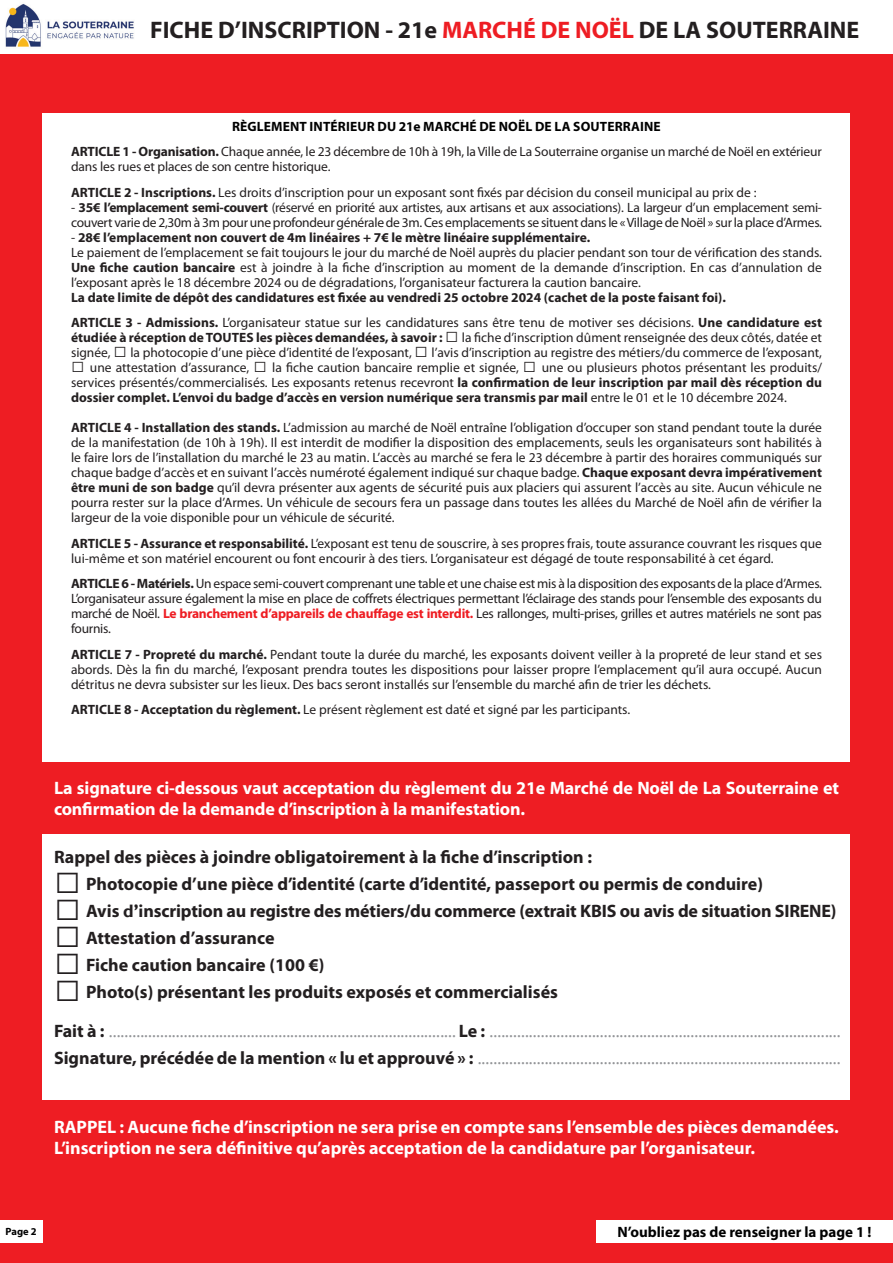
<style>
.page{position:relative;width:893px;height:1263px;background:#fff}
.page>*{position:absolute;margin:0;border:0;box-sizing:border-box;transform-origin:0 0}
.t1{font:700 24px "Myriad Pro";color:#231f20}
.t2{font:700 18px/27px "Myriad Pro";color:#231f20}
.t3{font:18px/27px "Gill Sans";color:#939598}
.t4{font:700 18px/21px "Myriad Pro";letter-spacing:-.005em;color:#fff}
.t5{font:700 15px "Myriad Pro";color:#000}
.t6{font:13.5px/15px "Myriad Pro";color:#231f20}
.t7{font:13.5px/15px "Myriad Pro";letter-spacing:-.02em;color:#231f20}
.t8{font:700 13.5px/25.5px "Myriad Pro";color:#231f20}
.t9{font:700 13.5px "Myriad Pro";letter-spacing:.005em;color:#000}
.t10{font:700 10.5px "Myriad Pro";color:#000}
.s1{color:#ee1d23}
.s2{font-weight:700;color:#000}
.s3{font-weight:700}
.s4{font-weight:400}
.s5{font-family:"Gill Sans";font-weight:700}
.s6{font-weight:700;color:#ee1d23}
.s7{font-family:"Gill Sans";font-size:27px}
.s8{font-family:"Gill Sans"}
.s9{font-family:"Myriad Pro";font-weight:700;color:#231f20}
</style>
<div class="page">
<div style="left:0;top:54px;width:893px;height:1209px;background:#ee1d23"></div>
<div style="left:43px;top:114px;width:807px;height:648px;background:#fff"></div>
<div style="left:42px;top:834px;width:808px;height:265px;background:#fff"></div>
<div style="left:596px;top:1220px;width:297px;height:22px;background:#fff"></div>
<div style="left:0;top:1220px;width:42px;height:22px;background:#fff"></div>
<img style="left:5px;top:4px;width:129px;height:43px">
<h1 class="t1" style="left:150px;top:14px;width:711px">FICHE D’INSCRIPTION - 21e <span class="s1">MARCHÉ DE NOËL</span> DE LA SOUTERRAINE</h1>
<p class="t9" style="left:232px;top:117px;width:34px">Règlement</p>
<p class="t9" style="left:310px;top:117px;width:9px">intérieur</p>
<p class="t9" style="left:377px;top:117px;width:67px">du 21e Marché</p>
<p class="t9" style="left:479px;top:117px;width:38px">de Noël</p>
<p class="t6" style="left:71px;top:113px;width:752px;line-height:25.5px;text-indent:464px"><span class="s2">de La Souterraine<br></span><span class="s3">ARTICLE 1 - Organisation.</span> Chaque année, le 23 décembre de 10h à 19h, la Ville de La Souterraine organise un marché de Noël en extérieur</p>
<p class="t6" style="left:71px;top:154px;width:687px;line-height:25.5px">dans les rues et places de son centre historique.<br><span class="s3">ARTICLE 2 - Inscriptions.</span> Les droits d’inscription pour un exposant sont fixés par décision du conseil municipal au prix de :</p>
<p class="t7" style="left:71px;top:200px;width:753px">- <span class="s3">35€ l’emplacement semi-couvert</span> (réservé en priorité aux artistes, aux artisans et aux associations). La largeur d’un emplacement semi&shy;couvert varie de 2,30m à 3m pour une profondeur générale de 3m. Ces emplacements se situent dans le « Village de Noël » sur la place d’Armes.</p>
<p class="t6" style="left:71px;top:230px;width:752px">- <span class="s3">28€ l’emplacement non couvert de 4m linéaires + 7€ le mètre linéaire supplémentaire.<br></span>Le paiement de l’emplacement se fait toujours le jour du marché de Noël auprès du placier pendant son tour de vérification des stands.<br><span class="s3">Une fiche caution bancaire</span> est à joindre à la fiche d’inscription au moment de la demande d’inscription. En cas d’annulation de l’exposant après le 18 décembre 2024 ou de dégradations, l’organisateur facturera la caution bancaire.</p>
<p class="t8" style="left:71px;top:284px;width:752px">La date limite de dépôt des candidatures est fixée au vendredi 25 octobre 2024 (cachet de la poste faisant foi).<br>ARTICLE 3 - Admissions. <span class="s4">L’organisateur statue sur les candidatures sans être tenu de motiver ses décisions.</span> Une candidature est</p>
<p class="t6" style="left:71px;top:330px;width:752px;text-align:justify"><span class="s3">étudiée à réception de TOUTES les pièces demandées, à savoir :</span> <span class="s5">☐</span> la fiche d’inscription dûment renseignée des deux côtés, datée et signée, <span class="s5">☐</span> la photocopie d’une pièce d’identité de l’exposant, <span class="s5">☐</span> l’avis d’inscription au registre des métiers/du commerce de l’exposant, <span class="s5">☐</span> une attestation d’assurance, <span class="s5">☐</span> la fiche caution bancaire remplie et signée, <span class="s5">☐</span> une ou plusieurs photos présentant les produits/ services présentés/commercialisés. Les exposants retenus recevront <span class="s3">la confirmation de leur inscription par mail dès réception du dossier complet. L’envoi du badge d’accès en version numérique sera transmis par mail</span> entre le 01 et le 10 décembre 2024.</p>
<p class="t6" style="left:71px;top:420px;width:752px;text-align:justify"><span class="s3">ARTICLE 4 - Installation des stands.</span> L’admission au marché de Noël entraîne l’obligation d’occuper son stand pendant toute la durée de la manifestation (de 10h à 19h). Il est interdit de modifier la disposition des emplacements, seuls les organisateurs sont habilités à le faire lors de l’installation du marché le 23 au matin. L’accès au marché se fera le 23 décembre à partir des horaires communiqués sur chaque badge d’accès et en suivant l’accès numéroté également indiqué sur chaque badge. <span class="s3">Chaque exposant devra impérativement être muni de son badge</span> qu’il devra présenter aux agents de sécurité puis aux placiers qui assurent l’accès au site. Aucun véhicule ne pourra rester sur la place d’Armes. Un véhicule de secours fera un passage dans toutes les allées du Marché de Noël afin de vérifier la largeur de la voie disponible pour un véhicule de sécurité.</p>
<p class="t6" style="left:71px;top:536px;width:752px"><span class="s3">ARTICLE 5 - Assurance et responsabilité.</span> L’exposant est tenu de souscrire, à ses propres frais, toute assurance couvrant les risques que lui-même et son matériel encourent ou font encourir à des tiers. L’organisateur est dégagé de toute responsabilité à cet égard.</p>
<p class="t6" style="left:71px;top:576px;width:752px;text-align:justify"><span class="s3">ARTICLE 6 - Matériels.</span> Un espace semi-couvert comprenant une table et une chaise est mis à la disposition des exposants de la place d’Armes.<br>L’organisateur assure également la mise en place de coffrets électriques permettant l’éclairage des stands pour l’ensemble des exposants du marché de Noël. <span class="s6">Le branchement d’appareils de chauffage est interdit.</span> Les rallonges, multi-prises, grilles et autres matériels ne sont pas fournis.</p>
<p class="t6" style="left:71px;top:647px;width:752px;text-align:justify"><span class="s3">ARTICLE 7 - Propreté du marché.</span> Pendant toute la durée du marché, les exposants doivent veiller à la propreté de leur stand et ses abords. Dès la fin du marché, l’exposant prendra toutes les dispositions pour laisser propre l’emplacement qu’il aura occupé. Aucun détritus ne devra subsister sur les lieux. Des bacs seront installés sur l’ensemble du marché afin de trier les déchets.</p>
<p class="t6" style="left:71px;top:702px;width:561px"><span class="s3">ARTICLE 8 - Acceptation du règlement.</span> Le présent règlement est daté et signé par les participants.</p>
<h2 class="t4" style="left:54px;top:777px;width:786px">La signature ci-dessous vaut acceptation du règlement du 21e Marché de Noël de La Souterraine et confirmation de la demande d’inscription à la manifestation.</h2>
<p class="t2" style="left:54px;top:843px;width:784px">Rappel des pièces à joindre obligatoirement à la fiche d’inscription :<br><span class="s7">☐</span> Photocopie d’une pièce d’identité (carte d’identité, passeport ou permis de conduire)<br><span class="s7">☐</span> Avis <span class="s8">d’i</span>nscription au registre des métiers/du commerce (extrait KBIS ou avis de situation SIRENE) <span class="s7">☐</span> Attestation d’assurance<br><span class="s7">☐</span> Fiche caution bancaire (100 €)<br><span class="s7">☐</span> Photo(s) présentant les produits exposés et commercialisés</p>
<p class="t3" style="left:54px;top:1018px;width:788px"><span class="s9">Fait à :</span> ........................................................................................ <span class="s9">Le :</span> .........................................................................................<br><span class="s9">Signature, précédée de la mention « lu et approuvé » :</span> ............................................................................................</p>
<h2 class="t4" style="left:54px;top:1116px;width:786px">RAPPEL : Aucune fiche d’inscription ne sera prise en compte sans l’ensemble des pièces demandées.<br>L’inscription ne sera définitive qu’après acceptation de la candidature par l’organisateur.</h2>
<p class="t10" style="left:6px;top:1225px;width:33px">Page 2</p>
<p class="t5" style="left:618px;top:1222px;width:255px">N’oubliez pas de renseigner la page 1 !</p>
</div>
